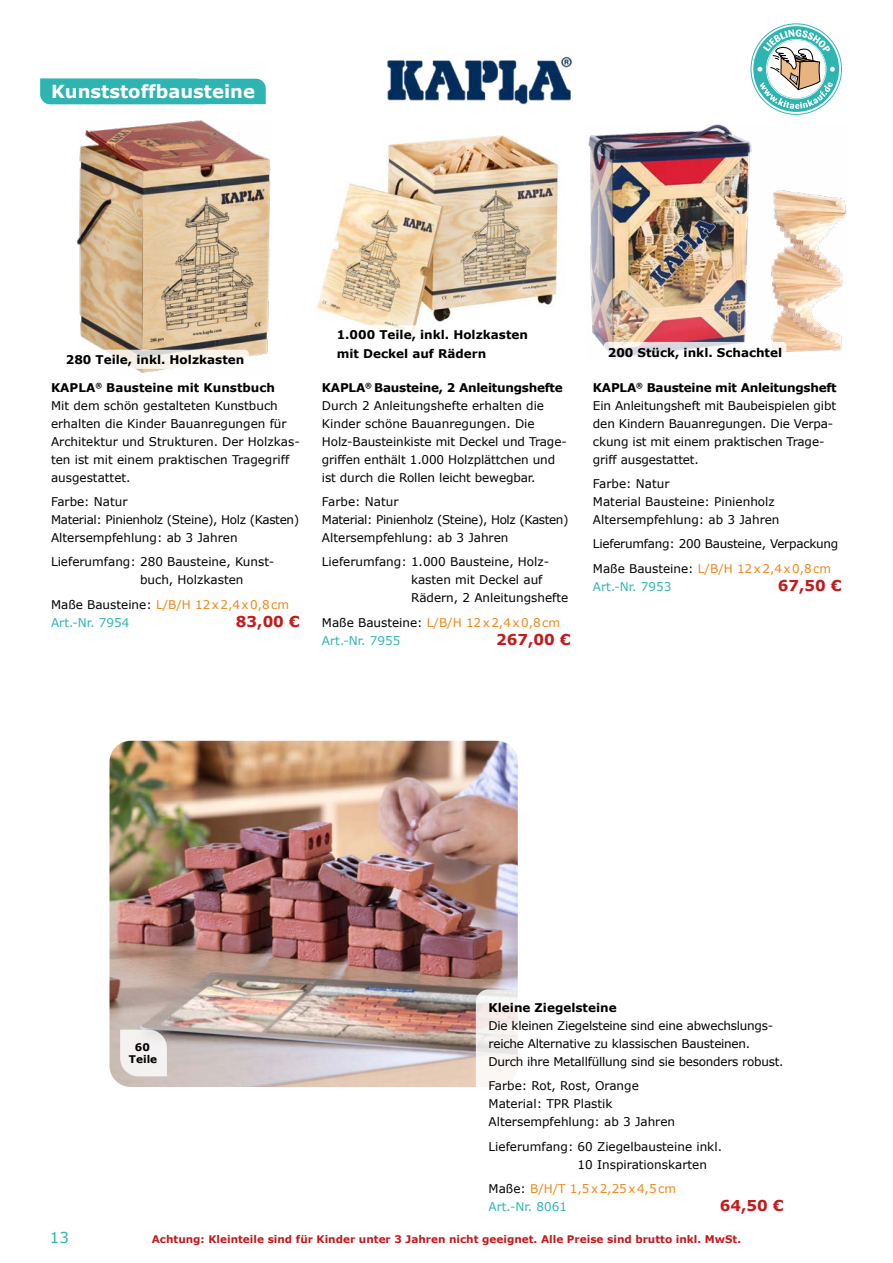
<style>
.page{position:relative;width:893px;height:1263px;background:#fff}
.page>*{position:absolute;margin:0;border:0;box-sizing:border-box;transform-origin:0 0}
.t1{font:700 18px "Verdana";color:#fff}
.t2{font:700 15px "Verdana";color:#c51a1b}
.t3{font:15px "Verdana";color:#2eb5b1}
.t4{font:12px/18px "Verdana";color:#000}
.t5{font:12px/18px "Verdana";letter-spacing:-.02em;color:#000}
.t6{font:12px/18px "Verdana";color:#f1861a}
.t7{font:700 12px/18px "Verdana";color:#000}
.t8{font:12px/18px "Verdana";letter-spacing:-.025em;color:#000}
.t9{font:12px/18px "Verdana";letter-spacing:-.03em;color:#000}
.t10{font:12px "Verdana";color:#2eb5b1}
.t11{font:700 10.5px "Verdana";color:#c51a1b}
.t12{font:700 10.5px/12.6px "Verdana";color:#000;text-align:center}
.s1{font-weight:700}
.s2{color:#000}
.s3{color:#2eb5b1}
.s4{color:#f1861a}
</style>
<div class="page">
<img style="left:78px;top:120px;width:192px;height:253px">
<svg style="left:62px;top:350px;width:187px;height:19px"></svg>
<img style="left:317px;top:135px;width:242px;height:190px">
<img style="left:109px;top:741px;width:409px;height:346px">
<div style="left:40px;top:79px;width:226px;height:25px;background:#2eb5b1"></div>
<img style="left:588px;top:124px;width:259px;height:228px">
<svg style="left:604px;top:342px;width:182px;height:19px"></svg>
<div style="left:476px;top:989px;width:320px;height:235px;background:#fff;border-radius:13px"></div>
<img style="left:387px;top:56px;width:185px;height:48px">
<svg style="left:120px;top:1029px;width:47px;height:47px"></svg>
<svg style="left:750px;top:23px;width:92px;height:92px"></svg>
<svg style="left:751px;top:24px;width:90px;height:90px"></svg>
<div style="left:753px;top:26px;width:86px;height:86px;background:#2eb5b1;border-radius:50%"></div>
<svg style="left:757px;top:29px;width:78px;height:80px"></svg>
<h1 class="t1" style="left:51px;top:80px;width:206px">Kunststoffbausteine</h1>
<h1 class="t1" style="left:51px;top:80px;width:145px">Holzbausteine</h1>
<p class="t7" style="left:66px;top:351px;width:180px">280 Teile, inkl. Holzkasten</p>
<p class="t4" style="left:51px;top:378px;width:250px"><span class="s1">KAPLA</span><sup>®</sup> <span class="s1">Bausteine mit Kunstbuch<br></span>Mit dem schön gestalteten Kunstbuch erhalten die Kinder Bauanregungen für Architektur und Strukturen. Der Holzkas&shy;ten ist mit einem praktischen Tragegriff ausgestattet.</p>
<p class="t8" style="left:51px;top:493px;width:250px">Farbe: Natur<br>Material: Pinienholz (Steine), Holz (Kasten)<br>Altersempfehlung: ab 3 Jahren</p>
<p class="t4" style="left:140px;top:553px;width:136px;text-indent:-89px">Lieferumfang: 280 Bausteine, Kunst&shy;buch, Holzkasten</p>
<p class="t6" style="left:51px;top:595px;width:240px"><span class="s2">Maße Bausteine:</span> L/B/H 12x2,4x0,8cm<br><span class="s3">Art.-Nr. 7954</span></p>
<p class="t2" style="left:236px;top:611px;width:65px">83,00 €</p>
<p class="t7" style="left:337px;top:326px;width:193px">1.000 Teile, inkl. Holzkasten mit Deckel auf Rädern</p>
<p class="t4" style="left:322px;top:378px;width:246px"><span class="s1">KAPLA</span><sup>®</sup> <span class="s1">Bausteine, 2 Anleitungshefte </span>Durch 2 Anleitungshefte erhalten die Kinder schöne Bauanregungen. Die Holz-Bausteinkiste mit Deckel und Trage&shy;griffen enthält 1.000 Holzplättchen und ist durch die Rollen leicht bewegbar.</p>
<p class="t9" style="left:322px;top:493px;width:248px">Farbe: Natur<br>Material: Pinienholz (Steine), Holz (Kasten)<br>Altersempfehlung: ab 3 Jahren</p>
<p class="t4" style="left:411px;top:553px;width:159px;text-indent:-89px">Lieferumfang: 1.000 Bausteine, Holz&shy;kasten mit Deckel auf<br>Rädern, 2 Anleitungshefte</p>
<p class="t6" style="left:322px;top:613px;width:240px"><span class="s2">Maße Bausteine:</span> L/B/H 12x2,4x0,8cm<br><span class="s3">Art.-Nr. 7955</span></p>
<p class="t2" style="left:496px;top:629px;width:76px">267,00 €</p>
<p class="t7" style="left:608px;top:344px;width:176px">200 Stück, inkl. Schachtel</p>
<p class="t4" style="left:593px;top:378px;width:245px"><span class="s1">KAPLA</span><sup>®</sup> <span class="s1">Bausteine mit Anleitungsheft </span>Ein Anleitungsheft mit Baubeispielen gibt den Kindern Bauanregungen. Die Verpa&shy;ckung ist mit einem praktischen Trage&shy;griff ausgestattet.</p>
<p class="t4" style="left:593px;top:475px;width:188px">Farbe: Natur<br>Material Bausteine: Pinienholz<br>Altersempfehlung: ab 3 Jahren</p>
<p class="t5" style="left:593px;top:532px;width:247px;line-height:24.5px">Lieferumfang: 200 Bausteine, Verpackung<br>Maße Bausteine: <span class="s4">L/B/H 12x2,4x0,8cm</span></p>
<p class="t10" style="left:593px;top:579px;width:80px">Art.-Nr. 7953</p>
<p class="t2" style="left:778px;top:575px;width:65px">67,50 €</p>
<p class="t12" style="left:129px;top:1041px;width:30px">60<br>Teile</p>
<p class="t7" style="left:489px;top:998px;width:130px">Kleine Ziegelsteine</p>
<p class="t5" style="left:489px;top:1017px;width:297px">Die kleinen Ziegelsteine sind eine abwechslungs&shy;reiche Alternative zu klassischen Bausteinen.<br>Durch ihre Metallfüllung sind sie besonders robust.</p>
<p class="t4" style="left:489px;top:1077px;width:188px">Farbe: Rot, Rost, Orange<br>Material: TPR Plastik<br>Altersempfehlung: ab 3 Jahren</p>
<p class="t4" style="left:578px;top:1137px;width:146px;text-indent:-89px">Lieferumfang: 60 Ziegelbausteine inkl.<br>10 Inspirationskarten</p>
<p class="t6" style="left:489px;top:1180px;width:189px"><span class="s2">Maße:</span> B/H/T 1,5x2,25x4,5cm<br><span class="s3">Art.-Nr. 8061</span></p>
<p class="t2" style="left:720px;top:1196px;width:65px">64,50 €</p>
<p class="t3" style="left:50px;top:1228px;width:21px">13</p>
<p class="t11" style="left:152px;top:1232px;width:591px">Achtung: Kleinteile sind für Kinder unter 3 Jahren nicht geeignet. Alle Preise sind brutto inkl. MwSt.</p>
</div>
